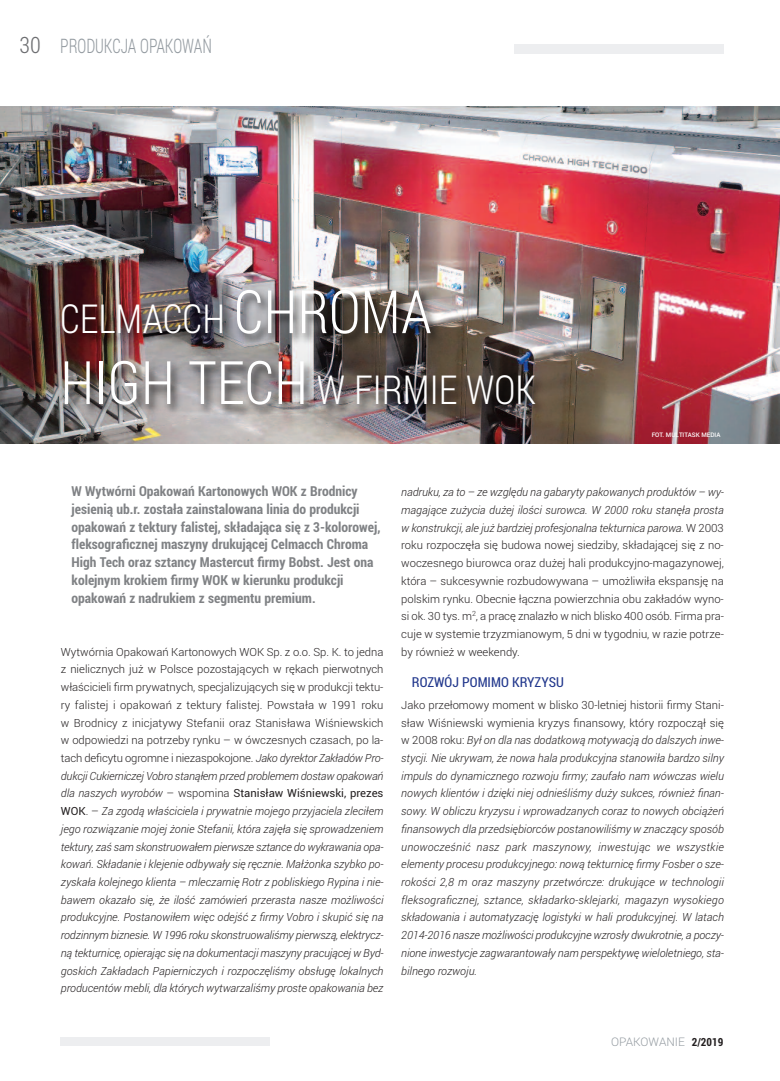
<style>
.page{position:relative;width:780px;height:1081px;background:#fff}
.page>*{position:absolute;margin:0;border:0;box-sizing:border-box;transform-origin:0 0}
.t1{font:300 40px/70.9px "Roboto Condensed";color:#fff;scale:.95 1}
.t2{font:300 20px "Roboto Condensed";color:#949ba1;scale:.8 1}
.t3{font:700 13.75px/17.8px "Roboto Condensed";color:#808285}
.t4{font:13.75px "Roboto Condensed";color:#22388d}
.t5{font:300 11.88px "Roboto";color:#949ba1}
.t6{font:italic 300 11.25px/17.8px "Roboto";letter-spacing:-.005em;color:#231f20;text-align:justify}
.t7{font:300 11.25px/17.8px "Roboto";color:#231f20;text-align:justify}
.t8{font:500 6.25px "Roboto";color:#fff}
.s1{font-size:22.5px;color:#6c6d70}
.s2{font-size:60px}
.s3{font-style:normal}
.s4{font-weight:400;font-style:normal}
.s5{font-style:italic}
.s6{font-family:"Roboto Condensed";font-weight:700;font-size:11.25px;color:#231f20}
</style>
<div class="page">
<div style="left:60px;top:1036px;width:209px;height:9px;background:#edeef0"></div>
<div style="left:514px;top:44px;width:209px;height:9px;background:#edeef0"></div>
<img style="left:0;top:106px;width:779px;height:337px">
<img style="left:37px;top:260px;width:720px;height:181px">
<h2 class="t2" style="left:19px;top:35px;width:242px"><span class="s1">30</span> PRODUKCJA OPAKOWAŃ</h2>
<h1 class="t1" style="left:60px;top:284px;width:502px">CELMACCH <span class="s2">CHROMA<br>HIGH TECH</span> W FIRMIE WOK</h1>
<p class="t8" style="left:651px;top:431px;width:70px">FOT. MULTITASK MEDIA</p>
<p class="t3" style="left:71px;top:482px;width:310px">W Wytwórni Opakowań Kartonowych WOK z Brodnicy jesienią ub.r. została zainstalowana linia do produkcji opakowań z tektury falistej, składająca się z 3-kolorowej, fleksograficznej maszyny drukującej Celmacch Chroma High Tech oraz sztancy Mastercut firmy Bobst. Jest ona kolejnym krokiem firmy WOK w kierunku produkcji opakowań z nadrukiem z segmentu premium.</p>
<p class="t6" style="left:61px;top:643px;width:324px"><span class="s3">Wytwórnia Opakowań Kartonowych WOK Sp. z o.o. Sp. K. to jedna z nielicznych już w Polsce pozostających w rękach pierwotnych właścicieli firm prywatnych, specjalizujących się w produkcji tektu&shy;ry falistej i opakowań z tektury falistej. Powstała w 1991 roku w Brodnicy z inicjatywy Stefanii oraz Stanisława Wiśniewskich w odpowiedzi na potrzeby rynku – w ówczesnych czasach, po la&shy;tach deficytu ogromne i niezaspokojone.</span> Jako dyrektor Zakładów Pro&shy;dukcji Cukierniczej Vobro stanąłem przed problemem dostaw opakowań dla naszych wyrobów <span class="s3">– wspomina</span> <span class="s4">Stanisław Wiśniewski, prezes WOK</span><span class="s3">. –</span> Za zgodą właściciela i prywatnie mojego przyjaciela zleciłem jego rozwiązanie mojej żonie Stefanii, która zajęła się sprowadzeniem tektury, zaś sam skonstruowałem pierwsze sztance do wykrawania opa&shy;kowań. Składanie i klejenie odbywały się ręcznie. Małżonka szybko po&shy;zyskała kolejnego klienta – mleczarnię Rotr z pobliskiego Rypina i nie&shy;bawem okazało się, że ilość zamówień przerasta nasze możliwości produkcyjne. Postanowiłem więc odejść z firmy Vobro i skupić się na rodzinnym biznesie. W 1996 roku skonstruowaliśmy pierwszą, elektrycz&shy;ną tekturnicę, opierając się na dokumentacji maszyny pracującej w Byd&shy;goskich Zakładach Papierniczych i rozpoczęliśmy obsługę lokalnych producentów mebli, dla których wytwarzaliśmy proste opakowania bez</p>
<p class="t7" style="left:401px;top:483px;width:324px"><span class="s5">nadruku, za to – ze względu na gabaryty pakowanych produktów – wy&shy;magające zużycia dużej ilości surowca. W 2000 roku stanęła prosta w konstrukcji, ale już bardziej profesjonalna tekturnica parowa.</span> W 2003 roku rozpoczęła się budowa nowej siedziby, składającej się z no&shy;woczesnego biurowca oraz dużej hali produkcyjno-magazynowej, która – sukcesywnie rozbudowywana – umożliwiła ekspansję na polskim rynku. Obecnie łączna powierzchnia obu zakładów wyno&shy;si ok. 30 tys. m<sup>2</sup>, a pracę znalazło w nich blisko 400 osób. Firma pra&shy;cuje w systemie trzyzmianowym, 5 dni w tygodniu, w razie potrze&shy;by również w weekendy.</p>
<p class="t4" style="left:412px;top:674px;width:153px">ROZWÓJ POMIMO KRYZYSU</p>
<p class="t6" style="left:401px;top:696px;width:324px"><span class="s3">Jako przełomowy moment w blisko 30-letniej historii firmy Stani&shy;sław Wiśniewski wymienia kryzys finansowy, który rozpoczął się w 2008 roku:</span> Był on dla nas dodatkową motywacją do dalszych inwe&shy;stycji. Nie ukrywam, że nowa hala produkcyjna stanowiła bardzo silny impuls do dynamicznego rozwoju firmy; zaufało nam wówczas wielu nowych klientów i dzięki niej odnieśliśmy duży sukces, również finan&shy;sowy. W obliczu kryzysu i wprowadzanych coraz to nowych obciążeń finansowych dla przedsiębiorców postanowiliśmy w znaczący sposób unowocześnić nasz park maszynowy, inwestując we wszystkie elementy procesu produkcyjnego: nową tekturnicę firmy Fosber o sze&shy;rokości 2,8 m oraz maszyny przetwórcze: drukujące w technologii fleksograficznej, sztance, składarko-sklejarki, magazyn wysokiego składowania i automatyzację logistyki w hali produkcyjnej. W latach 2014-2016 nasze możliwości produkcyjne wzrosły dwukrotnie, a poczy&shy;nione inwestycje zagwarantowały nam perspektywę wieloletniego, sta&shy;bilnego rozwoju.</p>
<p class="t5" style="left:611px;top:1034px;width:113px">OPAKOWANIE <span class="s6">2/2019</span></p>
</div>
